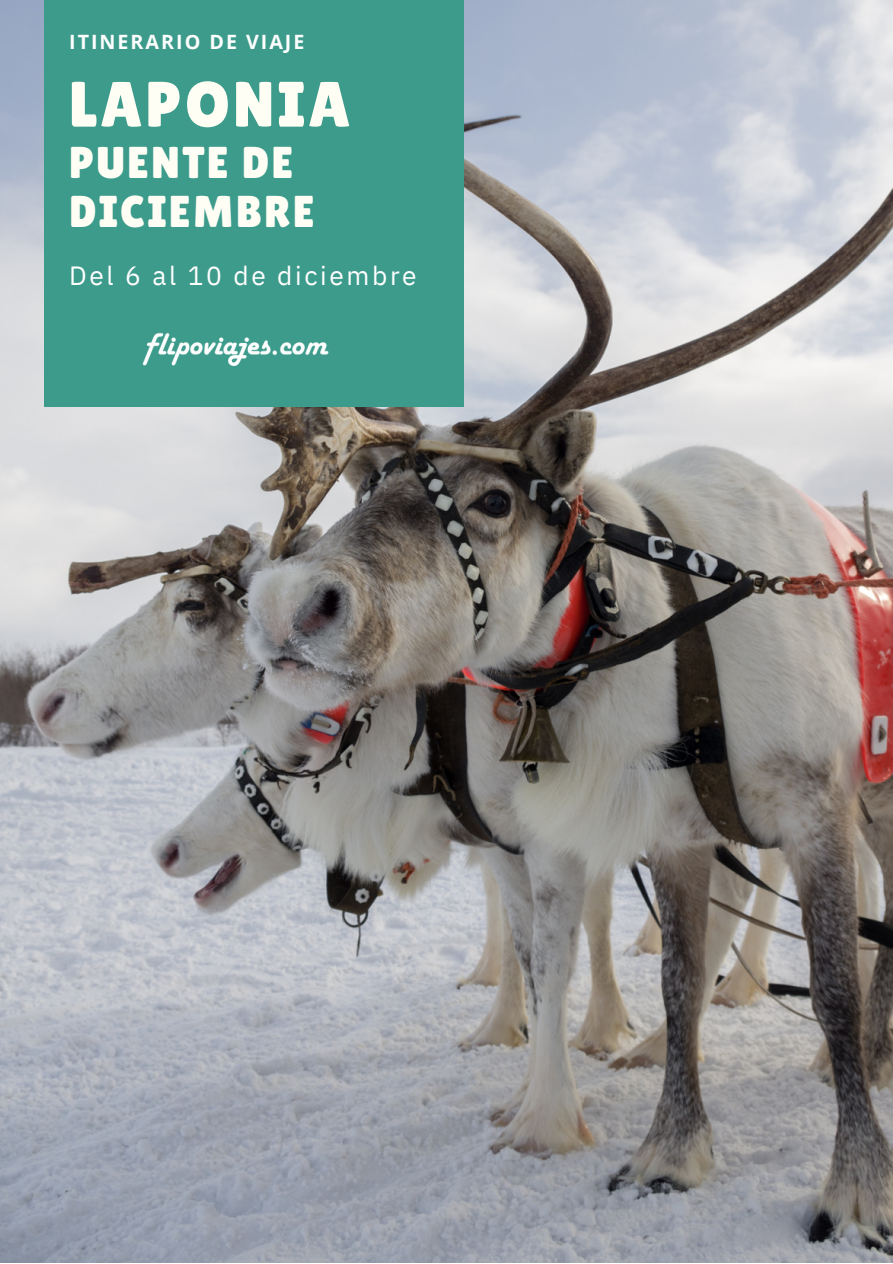
<style>
.page{position:relative;width:893px;height:1264px;background:#fff}
.page>*{position:absolute;margin:0;border:0;box-sizing:border-box;transform-origin:0 0}
.t1{font:64.05px "Lilita One";letter-spacing:.05em;color:#fffef5}
.t2{font:44.55px/48.3px "Lilita One";letter-spacing:.05em;color:#fffef5}
.t3{font:26.25px "IBM Plex Sans";letter-spacing:.1em;color:#fefefe}
.t4{font:700 19.65px "Open Sans";letter-spacing:.1em;color:#fefefe}
</style>
<div class="page">
<img style="left:0;top:0;width:892px;height:1262px">
<div style="left:44px;top:0;width:419px;height:406px;background:#3c9b8b"></div>
<img style="left:142px;top:332px;width:187px;height:34px">
<p class="t4" style="left:69px;top:28px;width:237px">ITINERARIO DE VIAJE</p>
<h1 class="t1" style="left:69px;top:67px;width:282px">LAPONIA</h1>
<h2 class="t2" style="left:69px;top:138px;width:247px">PUENTE DE<br>DICIEMBRE</h2>
<p class="t3" style="left:69px;top:257px;width:349px">Del 6 al 10 de diciembre</p>
</div>
